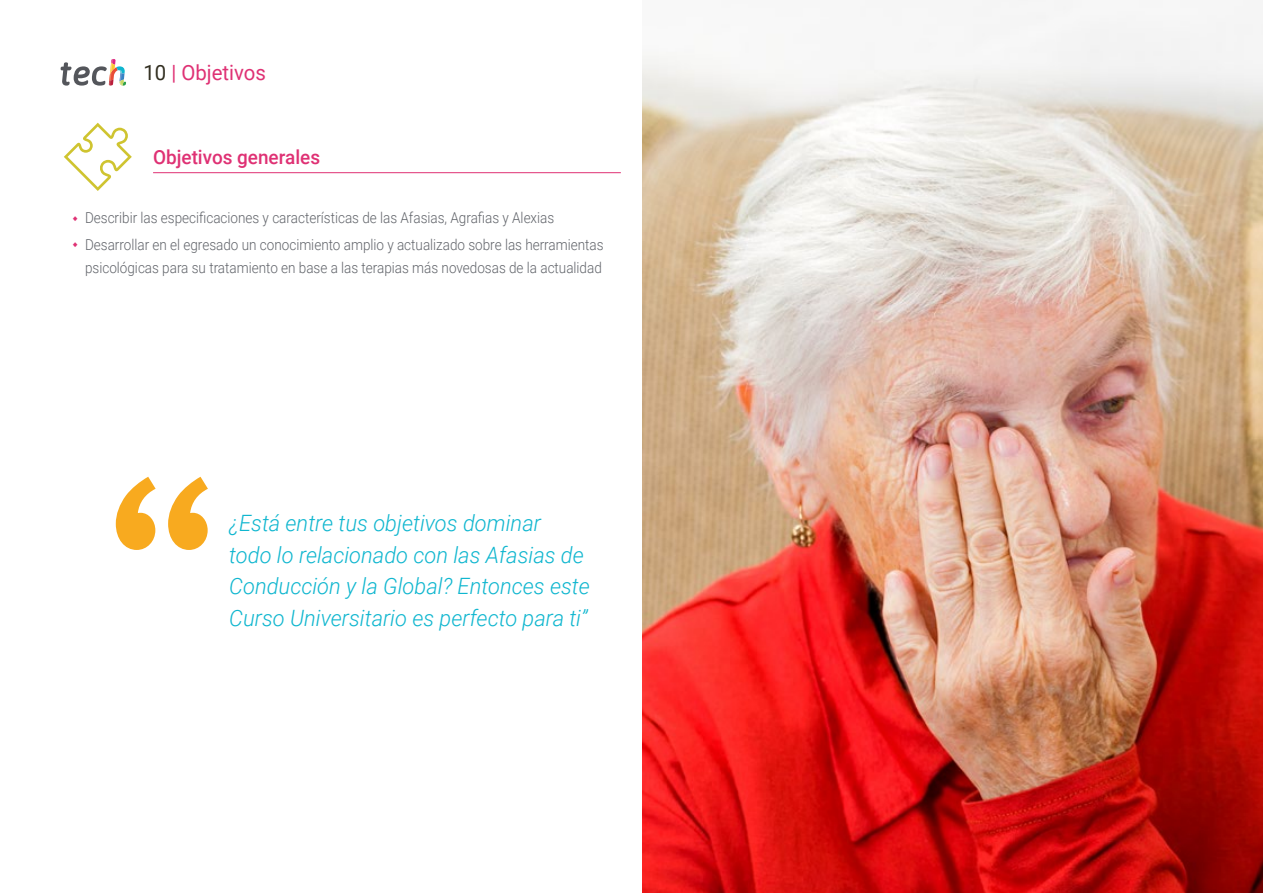
<style>
.page{position:relative;width:1263px;height:893px;background:#fff}
.page>*{position:absolute;margin:0;border:0;box-sizing:border-box;transform-origin:0 0}
.t1{font:italic 300 22.5px/31.5px "Roboto";color:#0fb6cf}
.t2{font:21px "Roboto";color:#df3174}
.t3{font:500 19.5px "Roboto";color:#df3174}
.t4{font:300 15px/26.7px "Roboto";color:#61646a;scale:.9 1}
.s1{color:#312e20}
</style>
<div class="page">
<hr style="left:153px;top:172px;width:468px;height:1px;background:#df3174">
<svg style="left:64px;top:123px;width:68px;height:68px"></svg>
<svg style="left:116px;top:477px;width:92px;height:73px"></svg>
<img style="left:642px;top:0;width:621px;height:893px">
<svg style="left:61px;top:59px;width:65px;height:27px"></svg>
<h2 class="t2" style="left:144px;top:57px;width:124px"><span class="s1">10</span> | Objetivos</h2>
<h3 class="t3" style="left:153px;top:144px;width:169px">Objetivos generales</h3>
<p class="t4" style="left:85px;top:204px;width:578px">Describir las especificaciones y características de las Afasias, Agrafias y Alexias<br>Desarrollar en el egresado un conocimiento amplio y actualizado sobre las herramientas</p>
<p class="t4" style="left:85px;top:253px;width:576px">psicológicas para su tratamiento en base a las terapias más novedosas de la actualidad</p>
<h1 class="t1" style="left:229px;top:507px;width:362px">¿Está entre tus objetivos dominar<br>todo lo relacionado con las Afasias de Conducción y la Global? Entonces este Curso Universitario es perfecto para ti”</h1>
</div>
